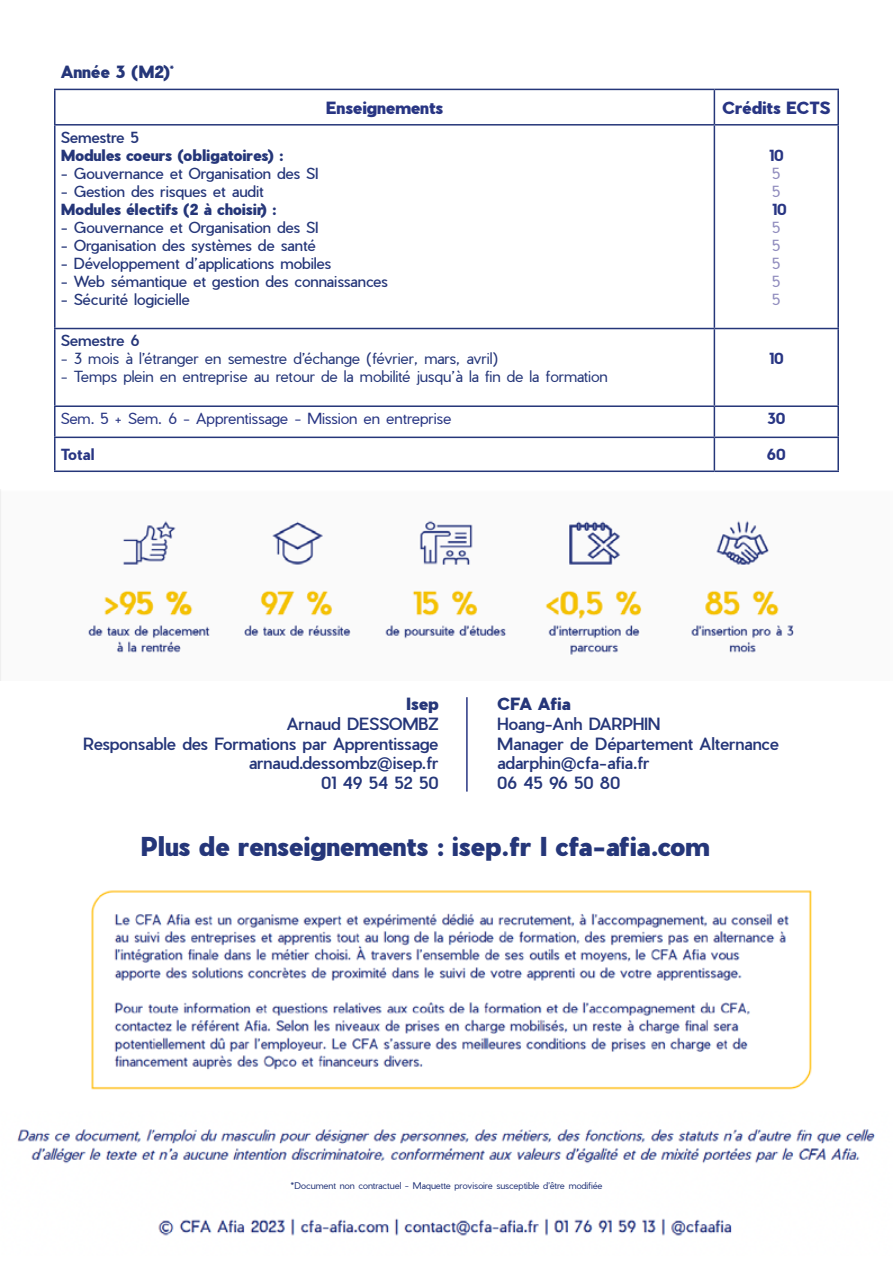
<style>
.page{position:relative;width:893px;height:1263px;background:#fff}
.page>*{position:absolute;margin:0;border:0;box-sizing:border-box;transform-origin:0 0}
.t1{font:900 25.5px "Pier Sans";color:#253679}
.t2{font:500 16.5px/19.8px "Pier Sans";letter-spacing:-.005em;color:#253679}
.t3{font:900 16.5px "Pier Sans";color:#283583}
.t4{font:900 16.5px "Pier Sans";color:#253679}
.t5{font:15px "Pier Sans";letter-spacing:-.01em;color:#253679}
.t6{font:300 15px "Pier Sans";letter-spacing:-.01em;color:#253679}
.t7{font:900 15px "Pier Sans";color:#253679}
.t8{font:300 15px "Pier Sans";letter-spacing:-.005em;color:#283583}
.t9{font:500 15px "Pier Sans";letter-spacing:-.01em;color:#253679}
.t10{font:700 15px "Pier Sans";color:#283583}
.t11{font:300 15px/18px "Pier Sans";color:#918dbe}
.t12{font:300 9px "Pier Sans";letter-spacing:-.01em;color:#253679}
</style>
<div class="page">
<img style="left:0;top:489px;width:794px;height:191px">
<img style="left:17px;top:1129px;width:858px;height:107px">
<img style="left:91px;top:890px;width:721px;height:200px">
<hr style="left:54px;top:89px;width:660px;height:1px;background:#253679">
<hr style="left:54px;top:90px;width:2px;height:34px;background:#253679">
<hr style="left:714px;top:89px;width:125px;height:1px;background:#253679">
<hr style="left:714px;top:90px;width:1px;height:34px;background:#253679">
<hr style="left:837px;top:90px;width:2px;height:34px;background:#253679">
<hr style="left:54px;top:124px;width:660px;height:2px;background:#253679">
<hr style="left:54px;top:126px;width:2px;height:202px;background:#253679">
<hr style="left:714px;top:124px;width:125px;height:2px;background:#253679">
<hr style="left:714px;top:126px;width:1px;height:202px;background:#253679">
<hr style="left:837px;top:126px;width:2px;height:202px;background:#253679">
<hr style="left:54px;top:328px;width:660px;height:1px;background:#253679">
<hr style="left:54px;top:329px;width:2px;height:76px;background:#253679">
<hr style="left:714px;top:328px;width:125px;height:1px;background:#253679">
<hr style="left:714px;top:329px;width:1px;height:76px;background:#253679">
<hr style="left:837px;top:329px;width:2px;height:76px;background:#253679">
<hr style="left:54px;top:405px;width:660px;height:2px;background:#253679">
<hr style="left:54px;top:407px;width:2px;height:30px;background:#253679">
<hr style="left:714px;top:405px;width:125px;height:2px;background:#253679">
<hr style="left:714px;top:407px;width:1px;height:30px;background:#253679">
<hr style="left:837px;top:407px;width:2px;height:30px;background:#253679">
<hr style="left:54px;top:437px;width:660px;height:1px;background:#253679">
<hr style="left:54px;top:438px;width:2px;height:32px;background:#253679">
<hr style="left:714px;top:437px;width:125px;height:1px;background:#253679">
<hr style="left:714px;top:438px;width:1px;height:32px;background:#253679">
<hr style="left:837px;top:438px;width:2px;height:32px;background:#253679">
<hr style="left:54px;top:470px;width:660px;height:2px;background:#253679">
<hr style="left:714px;top:470px;width:125px;height:2px;background:#253679">
<hr style="left:466px;top:697px;width:2px;height:95px;background:#283583">
<p class="t4" style="left:61px;top:60px;width:115px">Année 3 (M2)<sup>*</sup></p>
<p class="t3" style="left:326px;top:95px;width:119px">Enseignements</p>
<p class="t3" style="left:722px;top:95px;width:110px">Crédits ECTS</p>
<p class="t9" style="left:61px;top:127px;width:80px">Semestre 5</p>
<p class="t7" style="left:61px;top:144px;width:224px">Modules coeurs (obligatoires) :</p>
<p class="t5" style="left:61px;top:163px;width:259px">- Gouvernance et Organisation des SI</p>
<p class="t5" style="left:61px;top:181px;width:204px">- Gestion des risques et audit</p>
<p class="t7" style="left:61px;top:198px;width:217px">Modules électifs (2 à choisir) :</p>
<p class="t5" style="left:61px;top:217px;width:259px">- Gouvernance et Organisation des SI</p>
<p class="t5" style="left:61px;top:235px;width:257px">- Organisation des systèmes de santé</p>
<p class="t5" style="left:61px;top:253px;width:272px">- Développement d’applications mobiles</p>
<p class="t5" style="left:61px;top:271px;width:329px">- Web sémantique et gestion des connaissances</p>
<p class="t5" style="left:61px;top:289px;width:131px">- Sécurité logicielle</p>
<p class="t9" style="left:61px;top:331px;width:80px">Semestre 6</p>
<p class="t6" style="left:61px;top:349px;width:439px">- 3 mois à l’étranger en semestre d’échange (février, mars, avril)</p>
<p class="t6" style="left:61px;top:367px;width:549px">- Temps plein en entreprise au retour de la mobilité jusqu’à la fin de la formation</p>
<p class="t10" style="left:769px;top:144px;width:16px">10</p>
<p class="t11" style="left:772px;top:164px;width:10px">5<br>5</p>
<p class="t10" style="left:772px;top:198px;width:16px">10</p>
<p class="t11" style="left:772px;top:218px;width:10px;text-align:justify">5<br>5<br>5<br>5<br>5</p>
<p class="t10" style="left:769px;top:348px;width:16px">10</p>
<p class="t8" style="left:61px;top:409px;width:392px">Sem. 5 + Sem. 6 - Apprentissage - Mission en entreprise</p>
<p class="t10" style="left:767px;top:408px;width:20px">30</p>
<p class="t10" style="left:61px;top:444px;width:35px">Total</p>
<p class="t10" style="left:767px;top:444px;width:20px">60</p>
<p class="t4" style="left:406px;top:692px;width:34px">Isep</p>
<p class="t2" style="left:83px;top:714px;width:357px;text-align:right">Arnaud DESSOMBZ<br>Responsable des Formations par Apprentissage arnaud.dessombz@isep.fr<br>01 49 54 52 50</p>
<p class="t4" style="left:497px;top:692px;width:75px">CFA Afia</p>
<p class="t2" style="left:497px;top:714px;width:283px">Hoang-Anh DARPHIN<br>Manager de Département Alternance adarphin@cfa-afia.fr<br>06 45 96 50 80</p>
<h1 class="t1" style="left:141px;top:828px;width:570px">Plus de renseignements : isep.fr I cfa-afia.com</h1>
<p class="t12" style="left:290px;top:1180px;width:313px">*Document non contractuel - Maquette provisoire susceptible d’être modifiée</p>
</div>
